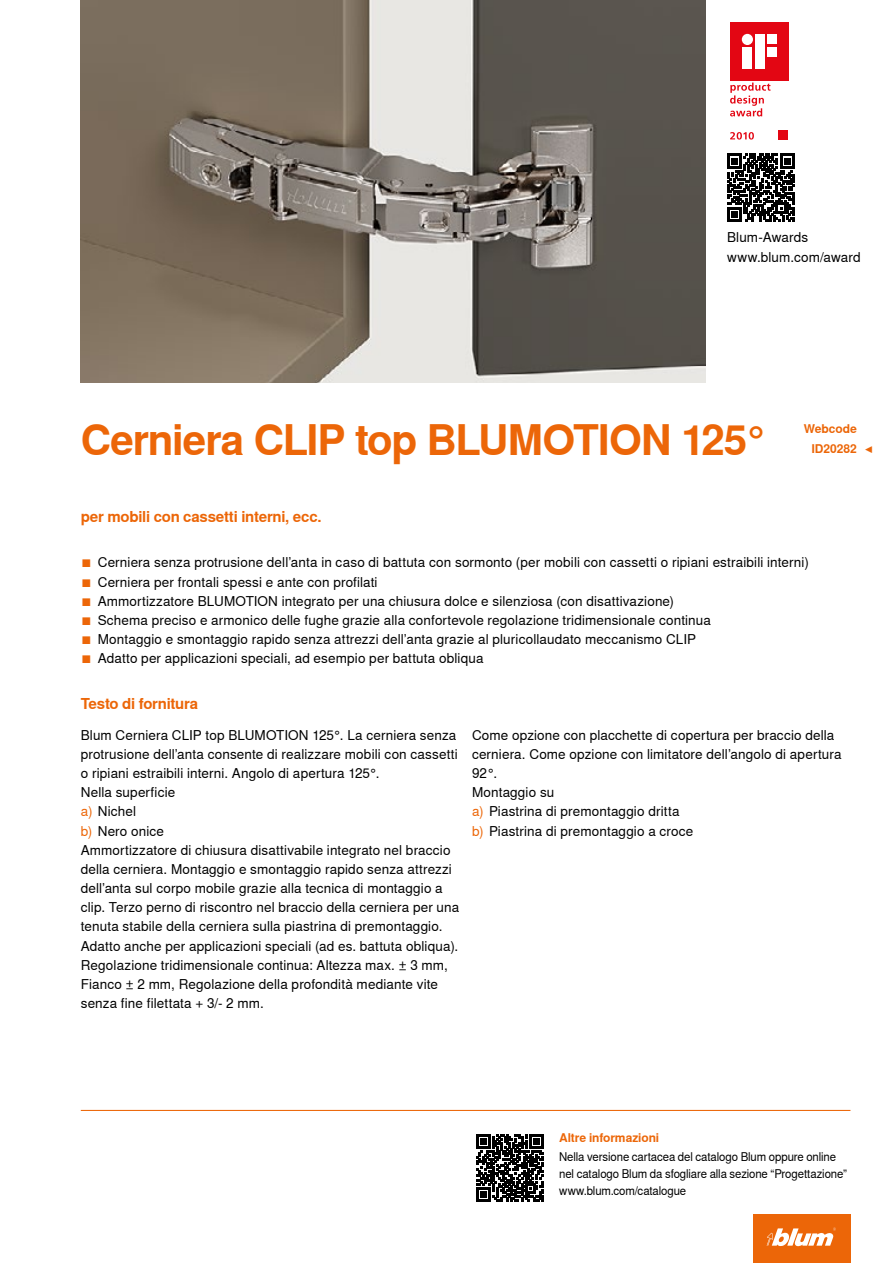
<style>
.page{position:relative;width:893px;height:1263px;background:#fff}
.page>*{position:absolute;margin:0;border:0;box-sizing:border-box;transform-origin:0 0}
.CB_AF_Ueber_Tit2{font:700 42px "Nimbus Sans Global";letter-spacing:-.03em;color:#ec6608}
.CB_AF_Ueber_Ber1o_li{font:700 15px "Nimbus Sans Global";letter-spacing:-.015em;color:#ec6608}
.CB_AF_FliesIMG_li{font:13.5px/19.2px "Nimbus Sans Global";letter-spacing:.01em;color:#000}
.CB_AF_Bes_IMG9{font:13.5px "Nimbus Sans Global";letter-spacing:.01em;color:#000}
.CB_AF_Fliess_li{font:12px/17px "Nimbus Sans Global";letter-spacing:-.01em;color:#000;scale:.95 1}
.CB_AF_Ueber_Ber2o_li{font:700 12px "Nimbus Sans Global";letter-spacing:-.01em;color:#ec6608}
.CB_AF_Ueber_Ber2o_re{font:700 12px "Nimbus Sans Global";letter-spacing:-.005em;color:#ec6608}
.s1{color:#ec6608}
</style>
<div class="page">
<img style="left:81px;top:0;width:625px;height:383px">
<svg style="left:730px;top:83px;width:41px;height:33px"></svg>
<div style="left:778px;top:130px;width:10px;height:9px;background:#e30613"></div>
<div style="left:730px;top:22px;width:58px;height:58px;background:#e30613"></div>
<div style="left:743px;top:47px;width:9px;height:22px;background:#fff"></div>
<div style="left:742px;top:34px;width:11px;height:11px;background:#fff;border-radius:50%"></div>
<div style="left:767px;top:35px;width:10px;height:9px;background:#fff"></div>
<div style="left:755px;top:35px;width:9px;height:34px;background:#fff"></div>
<div style="left:767px;top:47px;width:10px;height:9px;background:#fff"></div>
<svg style="left:730px;top:132px;width:24px;height:8px"></svg>
<div style="left:753px;top:1214px;width:97px;height:49px;background:#ec6608"></div>
<svg style="left:767px;top:1227px;width:69px;height:19px"></svg>
<svg style="left:727px;top:153px;width:68px;height:69px"></svg>
<svg style="left:727px;top:154px;width:67px;height:67px"></svg>
<hr style="left:81px;top:1110px;width:769px;height:1px;background:#ec6608">
<svg style="left:476px;top:1134px;width:67px;height:67px"></svg>
<p class="CB_AF_FliesIMG_li" style="left:727px;top:228px;width:83px">Blum-Awards</p>
<p class="CB_AF_FliesIMG_li" style="left:727px;top:247px;width:135px">www.blum.com/award</p>
<p class="CB_AF_Ueber_Tit2" style="left:81px;top:416px;width:690px">Cerniera CLIP top BLUMOTION 125°</p>
<p class="CB_AF_Ueber_Ber1o_li" style="left:81px;top:508px;width:242px">per mobili con cassetti interni, ecc.</p>
<p class="CB_AF_Ueber_Ber2o_re" style="left:804px;top:422px;width:55px">Webcode</p>
<p class="CB_AF_Ueber_Ber2o_re" style="left:811px;top:441px;width:47px">ID20282</p>
<p class="CB_AF_Ueber_Ber2o_re" style="left:865px;top:441px;width:11px">◀</p>
<p class="CB_AF_Bes_IMG9" style="left:81px;top:555px;width:730px"><span class="s1">■</span> Cerniera senza protrusione dell’anta in caso di battuta con sormonto (per mobili con cassetti o ripiani estraibili interni)</p>
<p class="CB_AF_Bes_IMG9" style="left:81px;top:574px;width:298px"><span class="s1">■</span> Cerniera per frontali spessi e ante con profilati</p>
<p class="CB_AF_Bes_IMG9" style="left:81px;top:593px;width:595px"><span class="s1">■</span> Ammortizzatore BLUMOTION integrato per una chiusura dolce e silenziosa (con disattivazione)</p>
<p class="CB_AF_Bes_IMG9" style="left:81px;top:612px;width:632px"><span class="s1">■</span> Schema preciso e armonico delle fughe grazie alla confortevole regolazione tridimensionale continua</p>
<p class="CB_AF_Bes_IMG9" style="left:81px;top:631px;width:617px"><span class="s1">■</span> Montaggio e smontaggio rapido senza attrezzi dell’anta grazie al pluricollaudato meccanismo CLIP</p>
<p class="CB_AF_Bes_IMG9" style="left:81px;top:651px;width:404px"><span class="s1">■</span> Adatto per applicazioni speciali, ad esempio per battuta obliqua</p>
<p class="CB_AF_Ueber_Ber1o_li" style="left:81px;top:695px;width:119px">Testo di fornitura</p>
<p class="CB_AF_FliesIMG_li" style="left:81px;top:725px;width:379px;text-align:justify">Blum Cerniera CLIP top BLUMOTION 125°. La cerniera senza protrusione dell’anta consente di realizzare mobili con cassetti o ripiani estraibili interni. Angolo di apertura 125°.</p>
<p class="CB_AF_FliesIMG_li" style="left:81px;top:783px;width:96px">Nella superficie</p>
<p class="CB_AF_FliesIMG_li" style="left:81px;top:802px;width:57px"><span class="s1">a)</span> Nichel</p>
<p class="CB_AF_FliesIMG_li" style="left:81px;top:821px;width:85px"><span class="s1">b)</span> Nero onice</p>
<p class="CB_AF_FliesIMG_li" style="left:81px;top:840px;width:380px">Ammortizzatore di chiusura disattivabile integrato nel braccio della cerniera. Montaggio e smontaggio rapido senza attrezzi dell’anta sul corpo mobile grazie alla tecnica di montaggio a clip. Terzo perno di riscontro nel braccio della cerniera per una tenuta stabile della cerniera sulla piastrina di premontaggio.<br>Adatto anche per applicazioni speciali (ad es. battuta obliqua).</p>
<p class="CB_AF_FliesIMG_li" style="left:81px;top:955px;width:369px">Regolazione tridimensionale continua: Altezza max. ± 3 mm,<br>Fianco ± 2 mm, Regolazione della profondità mediante vite senza fine filettata + 3/- 2 mm.</p>
<p class="CB_AF_FliesIMG_li" style="left:472px;top:725px;width:371px">Come opzione con placchette di copertura per braccio della cerniera. Come opzione con limitatore dell’angolo di apertura<br>92°.</p>
<p class="CB_AF_FliesIMG_li" style="left:472px;top:783px;width:84px">Montaggio su</p>
<p class="CB_AF_FliesIMG_li" style="left:472px;top:802px;width:209px"><span class="s1">a)</span> Piastrina di premontaggio dritta</p>
<p class="CB_AF_FliesIMG_li" style="left:472px;top:821px;width:223px"><span class="s1">b)</span> Piastrina di premontaggio a croce</p>
<p class="CB_AF_Ueber_Ber2o_li" style="left:559px;top:1130px;width:102px">Altre informazioni</p>
<p class="CB_AF_Fliess_li" style="left:559px;top:1148px;width:304px">Nella versione cartacea del catalogo Blum oppure online nel catalogo Blum da sfogliare alla sezione “Progettazione”</p>
<p class="CB_AF_Fliess_li" style="left:559px;top:1182px;width:135px">www.blum.com/catalogue</p>
</div>
